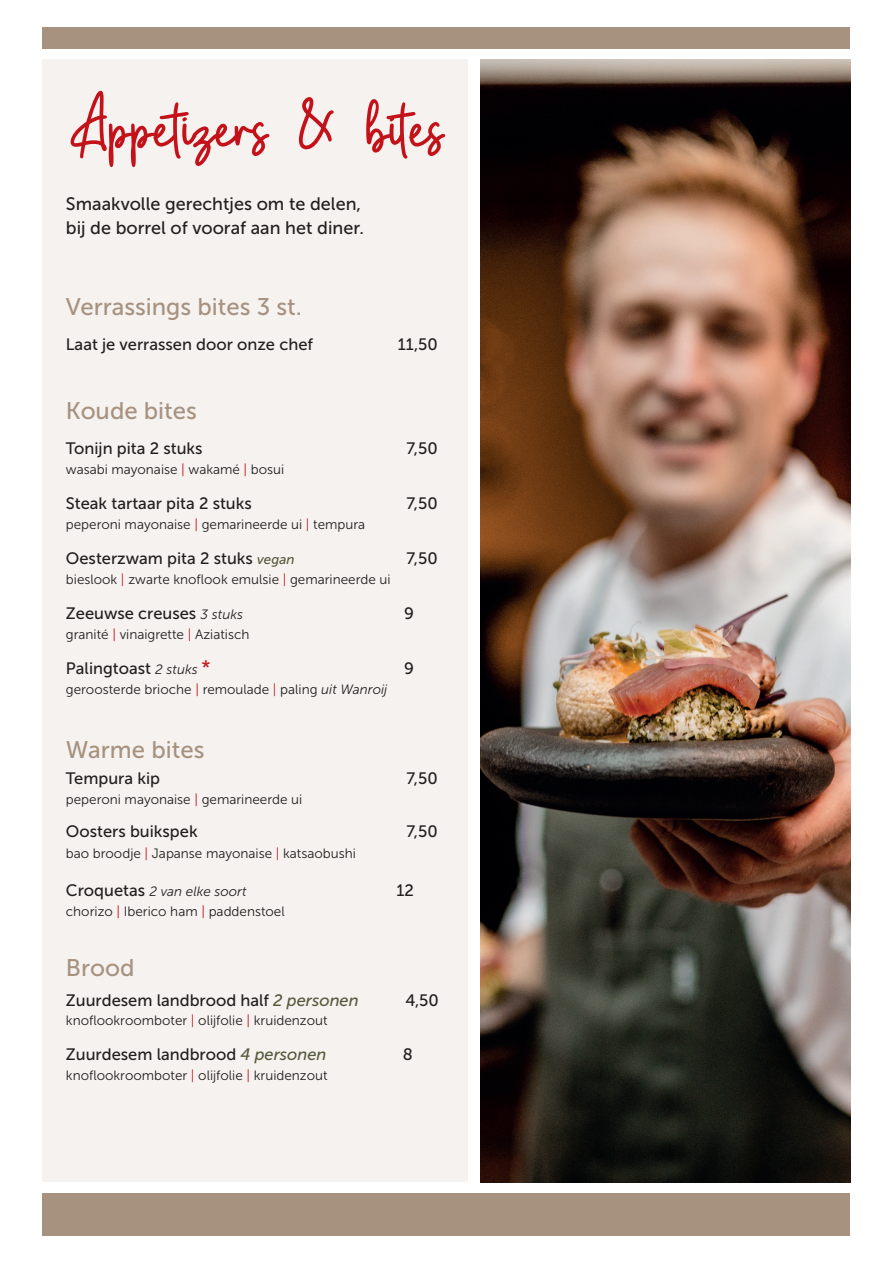
<style>
.page{position:relative;width:893px;height:1263px;background:#fff}
.page>*{position:absolute;margin:0;border:0;box-sizing:border-box;transform-origin:0 0}
.t1{font:93px "Beauty Marsella";color:#c4121a}
.t2{font:24px "Museo Sans 500";color:#a79280}
.t3{font:18px/24px "Museo Sans 500";color:#231f20}
.t4{font:16.5px "Museo Sans 500";color:#231f20}
.t5{font:13.5px "Museo Sans 300";color:#231f20}
.t6{font:italic 13.5px "Museo Sans 300";color:#231f20}
.s1{color:#c4121a}
.s2{font-style:italic;font-size:13.5px;color:#565a3d}
.s3{font-family:"Museo Sans 300";font-style:italic;font-size:13.5px}
.s4{font-size:19.5px;color:#c22025}
.s5{font-style:italic}
.s6{font-family:"Museo Sans 500";font-style:normal;font-size:16.5px}
.s7{font-style:italic;color:#565a3d}
</style>
<div class="page">
<div style="left:43px;top:60px;width:425px;height:1122px;background:#f5f2ef"></div>
<div style="left:43px;top:1193px;width:807px;height:42px;background:#a79280"></div>
<div style="left:43px;top:28px;width:807px;height:21px;background:#a79280"></div>
<img style="left:480px;top:60px;width:370px;height:1122px">
<h1 class="t1" style="left:66px;top:69px;width:378px">Appetizers &amp; bites</h1>
<h3 class="t3" style="left:66px;top:192px;width:300px">Smaakvolle gerechtjes om te delen, bij de borrel of vooraf aan het diner.</h3>
<h2 class="t2" style="left:66px;top:294px;width:237px">Verrassings bites 3 st.</h2>
<p class="t4" style="left:66px;top:335px;width:249px">Laat je verrassen door onze chef</p>
<p class="t4" style="left:398px;top:335px;width:41px">11,50</p>
<h2 class="t2" style="left:66px;top:398px;width:133px">Koude bites</h2>
<p class="t4" style="left:66px;top:439px;width:138px">Tonijn pita 2 stuks</p>
<p class="t4" style="left:406px;top:439px;width:33px">7,50</p>
<p class="t5" style="left:66px;top:462px;width:220px">wasabi mayonaise <span class="s1">|</span> wakamé <span class="s1">|</span> bosui</p>
<p class="t4" style="left:66px;top:494px;width:188px">Steak tartaar pita 2 stuks</p>
<p class="t4" style="left:406px;top:494px;width:33px">7,50</p>
<p class="t5" style="left:66px;top:517px;width:301px">peperoni mayonaise <span class="s1">|</span> gemarineerde ui <span class="s1">|</span> tempura</p>
<p class="t4" style="left:66px;top:549px;width:230px">Oesterzwam pita 2 stuks <span class="s2">vegan</span></p>
<p class="t4" style="left:406px;top:549px;width:33px">7,50</p>
<p class="t5" style="left:66px;top:572px;width:326px">bieslook <span class="s1">|</span> zwarte knoflook emulsie <span class="s1">|</span> gemarineerde ui</p>
<p class="t4" style="left:66px;top:604px;width:179px">Zeeuwse creuses <span class="s3">3 stuks</span></p>
<p class="t4" style="left:404px;top:604px;width:11px">9</p>
<p class="t5" style="left:66px;top:627px;width:185px">granité <span class="s1">|</span> vinaigrette <span class="s1">|</span> Aziatisch</p>
<p class="t4" style="left:66px;top:659px;width:146px">Palingtoast <span class="s3">2 stuks</span> <span class="s4">*</span></p>
<p class="t4" style="left:404px;top:659px;width:11px">9</p>
<p class="t5" style="left:66px;top:682px;width:323px">geroosterde brioche <span class="s1">|</span> remoulade <span class="s1">|</span> paling <span class="s5">uit Wanroij</span></p>
<h2 class="t2" style="left:66px;top:736px;width:140px">Warme bites</h2>
<p class="t4" style="left:66px;top:769px;width:96px">Tempura kip</p>
<p class="t4" style="left:406px;top:769px;width:33px">7,50</p>
<p class="t5" style="left:66px;top:792px;width:238px">peperoni mayonaise <span class="s1">|</span> gemarineerde ui</p>
<p class="t4" style="left:66px;top:822px;width:133px">Oosters buikspek</p>
<p class="t4" style="left:406px;top:822px;width:33px">7,50</p>
<p class="t5" style="left:66px;top:846px;width:291px">bao broodje <span class="s1">|</span> Japanse mayonaise <span class="s1">|</span> katsaobushi</p>
<p class="t6" style="left:66px;top:884px;width:182px"><span class="s6">Croquetas</span> 2 van elke soort</p>
<p class="t4" style="left:396px;top:881px;width:19px">12</p>
<p class="t5" style="left:66px;top:904px;width:220px">chorizo <span class="s1">|</span> Iberico ham <span class="s1">|</span> paddenstoel</p>
<h2 class="t2" style="left:66px;top:954px;width:70px">Brood</h2>
<p class="t4" style="left:66px;top:991px;width:294px">Zuurdesem landbrood half <span class="s7">2 personen</span></p>
<p class="t4" style="left:405px;top:991px;width:35px">4,50</p>
<p class="t5" style="left:66px;top:1013px;width:263px">knoflookroomboter <span class="s1">|</span> olijfolie <span class="s1">|</span> kruidenzout</p>
<p class="t4" style="left:66px;top:1045px;width:262px">Zuurdesem landbrood <span class="s7">4 personen</span></p>
<p class="t4" style="left:403px;top:1045px;width:12px">8</p>
<p class="t5" style="left:66px;top:1068px;width:263px">knoflookroomboter <span class="s1">|</span> olijfolie <span class="s1">|</span> kruidenzout</p>
</div>
